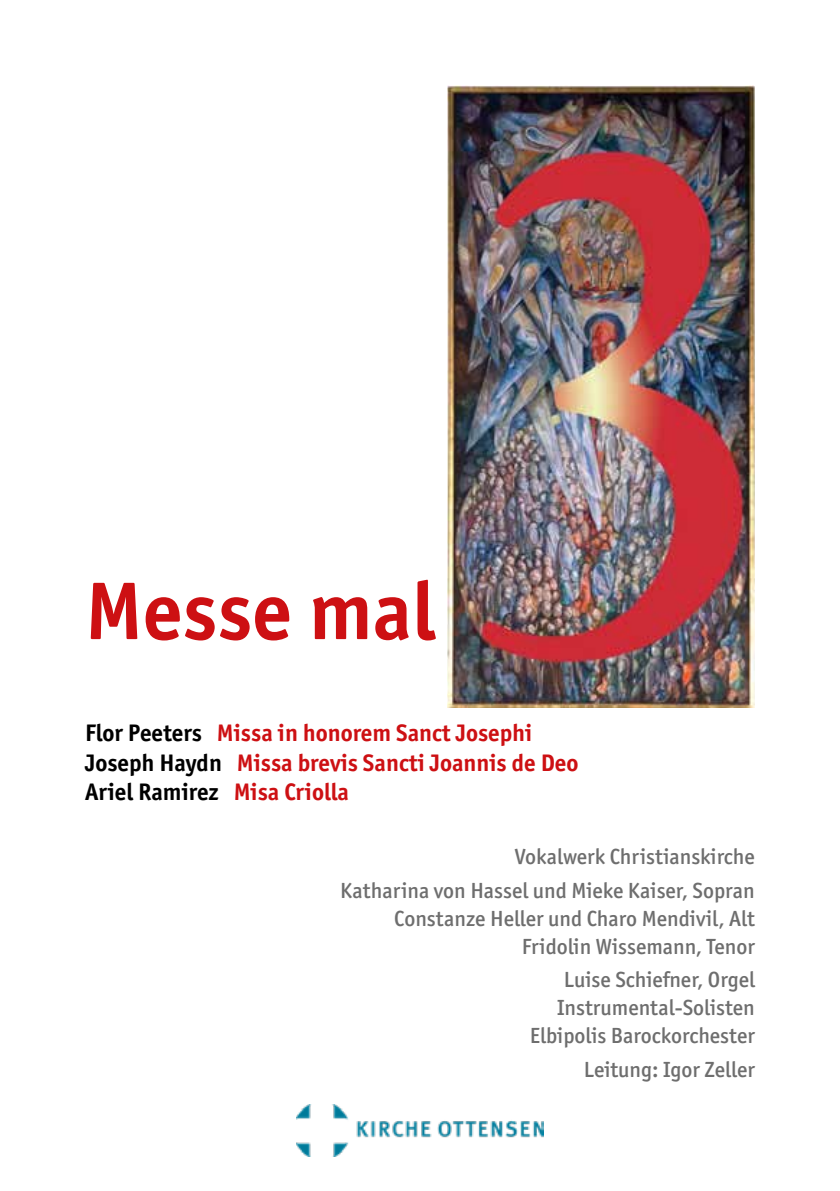
<style>
.page{position:relative;width:840px;height:1191px;background:#fff}
.page>*{position:absolute;margin:0;border:0;box-sizing:border-box;transform-origin:0 0}
.t1{font:700 82px "Officina San ITC";color:#cd1013}
.t2{font:700 24px/29.6px "Officina San ITC";color:#cd1013}
.t3{font:500 22px/28px "Officina San ITC";color:#6e6e6e;text-align:right}
.s1{color:#000}
</style>
<div class="page">
<img style="left:447px;top:85px;width:307px;height:622px">
<img style="left:296px;top:1104px;width:247px;height:52px">
<h1 class="t1" style="left:85px;top:560px;width:351px">Messe mal</h1>
<p class="t2" style="left:85px;top:718px;width:494px"><span class="s1">Flor Peeters</span> Missa in honorem Sanct Josephi<br><span class="s1">Joseph Haydn</span> Missa brevis Sancti Joannis de Deo<br><span class="s1">Ariel Ramirez</span> Misa Criolla</p>
<p class="t3" style="left:340px;top:839px;width:416px;line-height:33.6px">Vokalwerk Christianskirche<br>Katharina von Hassel und Mieke Kaiser, Sopran</p>
<p class="t3" style="left:394px;top:904px;width:362px">Constanze Heller und Charo Mendivil, Alt<br>Fridolin Wissemann, Tenor</p>
<p class="t3" style="left:529px;top:966px;width:226px">Luise Schiefner, Orgel<br>Instrumental-Solisten<br>Elbipolis Barockorchester</p>
<p class="t3" style="left:583px;top:1055px;width:172px">Leitung: Igor Zeller</p>
</div>
